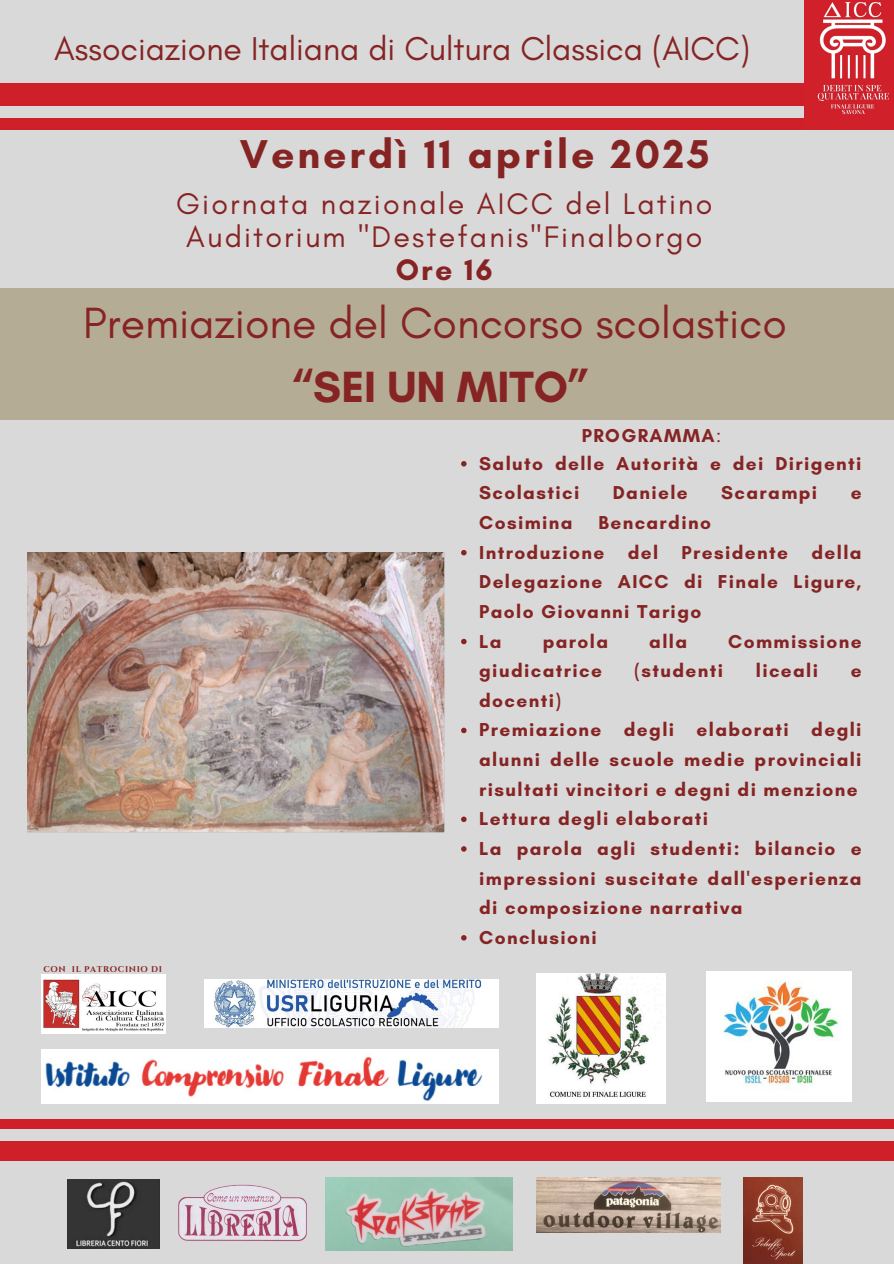
<style>
.page{position:relative;width:894px;height:1264px;background:#fff}
.page>*{position:absolute;margin:0;border:0;box-sizing:border-box;transform-origin:0 0}
.t1{font:44.55px/64.2px "Glacial Indifference";color:#862424;text-align:center}
.t2{font:700 40.95px "Glacial Indifference";letter-spacing:.07em;color:#862424}
.t3{font:33.6px "Glacial Indifference";color:#862424}
.t4{font:30.3px/32.7px "Glacial Indifference";letter-spacing:.07em;color:#862424;text-align:center}
.t5{font:700 19.05px/29.5px "Glacial Indifference";letter-spacing:.07em;color:#862424}
.t6{font:700 8.4px "Cinzel";letter-spacing:.07em;color:#862424}
.s1{font-weight:700}
.s2{font-weight:400}
</style>
<div class="page">
<div style="left:0;top:0;width:893px;height:1263px;background:#d9d9d9"></div>
<div style="left:0;top:83px;width:893px;height:22px;background:#cf202a"></div>
<div style="left:0;top:118px;width:893px;height:12px;background:#cf202a"></div>
<div style="left:0;top:1140px;width:893px;height:20px;background:#cf202a"></div>
<div style="left:0;top:1119px;width:893px;height:10px;background:#cf202a"></div>
<img style="left:536px;top:973px;width:129px;height:130px">
<img style="left:706px;top:971px;width:145px;height:130px">
<img style="left:42px;top:974px;width:124px;height:59px">
<img style="left:804px;top:0;width:89px;height:118px">
<img style="left:178px;top:1184px;width:129px;height:57px">
<img style="left:67px;top:1179px;width:92px;height:69px">
<img style="left:743px;top:1177px;width:59px;height:86px">
<img style="left:536px;top:1177px;width:184px;height:55px">
<img style="left:325px;top:1177px;width:187px;height:73px">
<img style="left:42px;top:1049px;width:457px;height:54px">
<img style="left:205px;top:979px;width:293px;height:48px">
<img style="left:27px;top:552px;width:417px;height:280px">
<div style="left:0;top:289px;width:893px;height:131px;background:#b5ac96"></div>
<svg style="left:461px;top:461px;width:5px;height:5px"></svg>
<svg style="left:461px;top:550px;width:5px;height:5px"></svg>
<svg style="left:461px;top:638px;width:5px;height:6px"></svg>
<svg style="left:461px;top:727px;width:5px;height:6px"></svg>
<svg style="left:461px;top:816px;width:5px;height:6px"></svg>
<svg style="left:461px;top:846px;width:5px;height:5px"></svg>
<svg style="left:461px;top:935px;width:5px;height:5px"></svg>
<p class="t3" style="left:54px;top:28px;width:697px">Associazione Italiana di Cultura Classica (AICC)</p>
<p class="t2" style="left:240px;top:129px;width:471px">Venerdì 11 aprile 2025</p>
<h1 class="t4" style="left:176px;top:187px;width:538px">Giornata nazionale AICC del Latino<br>Auditorium "Destefanis"Finalborgo<br><span class="s1">Ore 16</span></h1>
<h3 class="t1" style="left:83px;top:290px;width:705px">Premiazione del Concorso scolastico <span class="s1">“SEI UN MITO”</span></h3>
<p class="t6" style="left:43px;top:963px;width:120px">CON IL PATROCINIO DI</p>
<p class="t5" style="left:479px;top:422px;width:384px;line-height:27.5px;text-indent:103px">PROGRAMMA<span class="s2">:<br></span>Saluto delle Autorità e dei Dirigenti</p>
<p class="t5" style="left:479px;top:478px;width:102px">Scolastici</p>
<p class="t5" style="left:612px;top:478px;width:76px">Daniele</p>
<p class="t5" style="left:721px;top:478px;width:97px">Scarampi</p>
<p class="t5" style="left:850px;top:478px;width:12px">e</p>
<p class="t5" style="left:479px;top:507px;width:95px">Cosimina</p>
<p class="t5" style="left:479px;top:507px;width:384px;text-indent:119px">Bencardino<br>Introduzione del Presidente della<br>Delegazione AICC di Finale Ligure,<br>Paolo Giovanni Tarigo<br>La</p>
<p class="t5" style="left:542px;top:626px;width:67px">parola</p>
<p class="t5" style="left:649px;top:626px;width:39px">alla</p>
<p class="t5" style="left:728px;top:626px;width:135px">Commissione</p>
<p class="t5" style="left:479px;top:655px;width:124px">giudicatrice</p>
<p class="t5" style="left:634px;top:655px;width:90px">(studenti</p>
<p class="t5" style="left:755px;top:655px;width:64px">liceali</p>
<p class="t5" style="left:850px;top:655px;width:12px">e</p>
<p class="t5" style="left:479px;top:685px;width:384px">docenti)<br>Premiazione degli elaborati degli alunni delle scuole medie provinciali risultati vincitori e degni di menzione<br>Lettura degli elaborati<br>La parola agli studenti: bilancio e impressioni suscitate dall'esperienza di composizione narrativa<br>Conclusioni</p>
</div>
